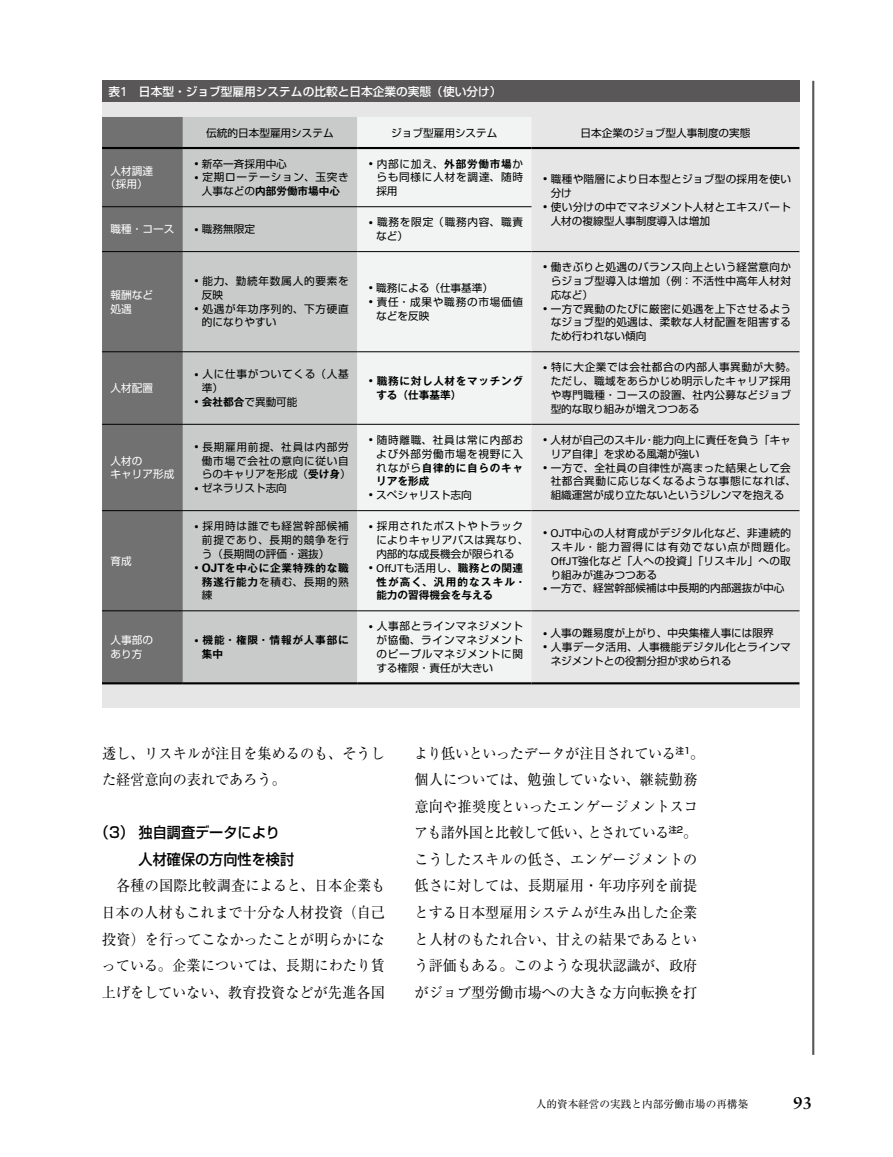
<style>
.page{position:relative;width:893px;height:1157px;background:#fff}
.page>*{position:absolute;margin:0;border:0;box-sizing:border-box;transform-origin:0 0}
.t1{font:700 16.95px "Sabon LT Std";color:#000}
.t2{font:14.85px/26.5px "Ryumin Pr 6 N";color:#000;scale:.95 1}
.t3{font:500 14.85px/26.5px "Shin Go Pr 6 N";color:#000;scale:.95 1}
.t4{font:500 11.7px "Shin Go Pr 6 N";color:#fff}
.t5{font:10.65px/13.8px "Shin Go Pr 6 N";letter-spacing:.03em;color:#000}
.t6{font:10.65px/13.8px "Shin Go Pr 6 N";color:#000}
.t7{font:10.65px/13.8px "Shin Go Pr 6 N";letter-spacing:.065em;color:#000}
.t8{font:700 10.65px/13.8px "Gothic MB101 Pr 6 N De";letter-spacing:.06em;color:#000}
.t9{font:10.65px/13.8px "Shin Go Pr 6 N";letter-spacing:.07em;color:#000}
.t10{font:10.65px/13.8px "Shin Go Pr 6 N";color:#fff}
.t11{font:700 10.65px/13.8px "Gothic MB101 Pr 6 N De";letter-spacing:.025em;color:#000}
.t12{font:10.65px "Ryumin Pr 6 N";color:#000}
.t13{font:10.65px/13.8px "Shin Go Pr 6 N";letter-spacing:.075em;color:#000}
.t14{font:700 10.65px "Gothic MB101 Pr 6 N De";color:#000}
.s1{font-family:"Univers LT Std";font-weight:400;font-size:12.9px}
.s2{font-family:"Gothic MB101 Pr 6 N De";font-weight:700}
.s3{font-family:"Shin Go Pr 6 N";font-weight:400}
.s4{font-family:"Univers LT Std";font-size:11.7px}
.s5{font-family:"Univers LT Std";font-weight:400}
.s6{font-family:"Univers LT Std"}
</style>
<div class="page">
<hr style="left:812px;top:81px;width:2px;height:973px;background:#595757">
<div style="left:102px;top:81px;width:697px;height:21px;background:#595757"></div>
<div style="left:102px;top:102px;width:697px;height:605px;background:#e6e6e6"></div>
<div style="left:102px;top:117px;width:81px;height:565px;background:#727171"></div>
<div style="left:183px;top:117px;width:174px;height:565px;background:#c9caca"></div>
<div style="left:357px;top:117px;width:174px;height:565px;background:#f2f3f3"></div>
<hr style="left:102px;top:206px;width:81px;height:1px;background:#000">
<hr style="left:183px;top:206px;width:174px;height:1px;background:#000">
<hr style="left:357px;top:206px;width:174px;height:1px;background:#000">
<hr style="left:102px;top:251px;width:81px;height:1px;background:#000">
<hr style="left:183px;top:251px;width:174px;height:1px;background:#000">
<hr style="left:357px;top:251px;width:174px;height:1px;background:#000">
<hr style="left:531px;top:251px;width:268px;height:1px;background:#000">
<hr style="left:102px;top:351px;width:81px;height:1px;background:#000">
<hr style="left:183px;top:351px;width:174px;height:1px;background:#000">
<hr style="left:357px;top:351px;width:174px;height:1px;background:#000">
<hr style="left:531px;top:351px;width:268px;height:1px;background:#000">
<hr style="left:102px;top:424px;width:81px;height:1px;background:#000">
<hr style="left:183px;top:424px;width:174px;height:1px;background:#000">
<hr style="left:357px;top:424px;width:174px;height:1px;background:#000">
<hr style="left:531px;top:424px;width:268px;height:1px;background:#000">
<hr style="left:102px;top:510px;width:81px;height:1px;background:#000">
<hr style="left:183px;top:510px;width:174px;height:1px;background:#000">
<hr style="left:357px;top:510px;width:174px;height:1px;background:#000">
<hr style="left:531px;top:510px;width:268px;height:1px;background:#000">
<hr style="left:102px;top:610px;width:81px;height:1px;background:#000">
<hr style="left:183px;top:610px;width:174px;height:1px;background:#000">
<hr style="left:357px;top:610px;width:174px;height:1px;background:#000">
<hr style="left:531px;top:610px;width:268px;height:1px;background:#000">
<hr style="left:102px;top:147px;width:81px;height:2px;background:#000">
<hr style="left:183px;top:147px;width:174px;height:2px;background:#000">
<hr style="left:357px;top:147px;width:174px;height:2px;background:#000">
<hr style="left:531px;top:147px;width:268px;height:2px;background:#000">
<hr style="left:102px;top:682px;width:81px;height:2px;background:#000">
<hr style="left:183px;top:682px;width:174px;height:2px;background:#000">
<hr style="left:357px;top:682px;width:174px;height:2px;background:#000">
<hr style="left:531px;top:682px;width:268px;height:2px;background:#000">
<p class="t4" style="left:108px;top:82px;width:395px">表<span class="s1">1</span>　日本型・ジョブ型雇用システムの比較と日本企業の実態（使い分け）</p>
<p class="t6" style="left:206px;top:125px;width:129px">伝統的日本型雇用システム</p>
<p class="t6" style="left:391px;top:125px;width:108px">ジョブ型雇用システム</p>
<p class="t6" style="left:580px;top:125px;width:172px">日本企業のジョブ型人事制度の実態</p>
<p class="t10" style="left:105px;top:163px;width:49px;text-align:center">人材調達（採用）</p>
<p class="t5" style="left:376px;top:156px;width:148px;text-align:justify;text-indent:-7px"><sup>●</sup> 内部に加え、<span class="s2">外部労働市場</span>からも同様に人材を調達、随時採用</p>
<p class="t6" style="left:195px;top:156px;width:94px"><sup>●</sup> 新卒一斉採用中心</p>
<p class="t9" style="left:195px;top:170px;width:155px"><sup>●</sup> 定期ローテーション、玉突き</p>
<p class="t14" style="left:202px;top:182px;width:140px"><span class="s3">人事などの</span>内部労働市場中心</p>
<p class="t5" style="left:551px;top:171px;width:242px;text-indent:-7px"><sup>●</sup> 職種や階層により日本型とジョブ型の採用を使い分け</p>
<p class="t5" style="left:551px;top:199px;width:242px;text-indent:-7px"><sup>●</sup> 使い分けの中でマネジメント人材とエキスパート人材の複線型人事制度導入は増加</p>
<p class="t10" style="left:111px;top:221px;width:65px">職種・コース</p>
<p class="t5" style="left:195px;top:221px;width:62px"><sup>●</sup> 職務無限定</p>
<p class="t13" style="left:376px;top:215px;width:148px;text-indent:-7px"><sup>●</sup> 職務を限定（職務内容、職責など）</p>
<p class="t10" style="left:111px;top:287px;width:44px">報酬など処遇</p>
<p class="t10" style="left:111px;top:380px;width:44px">人材配置</p>
<p class="t10" style="left:111px;top:453px;width:65px">人材の<br>キャリア形成</p>
<p class="t10" style="left:111px;top:553px;width:23px">育成</p>
<p class="t9" style="left:202px;top:273px;width:148px;text-indent:-7px"><sup>●</sup> 能力、勤続年数属人的要素を反映</p>
<p class="t7" style="left:202px;top:301px;width:148px;text-indent:-7px"><sup>●</sup> 処遇が年功序列的、下方硬直的になりやすい</p>
<p class="t9" style="left:202px;top:366px;width:148px;text-indent:-7px"><sup>●</sup> 人に仕事がついてくる（人基準）</p>
<p class="t5" style="left:195px;top:394px;width:104px"><sup>●</sup> <span class="s2">会社都合</span>で異動可能</p>
<p class="t7" style="left:202px;top:439px;width:150px;text-indent:-7px"><sup>●</sup> 長期雇用前提、社員は内部労働市場で会社の意向に従い自らのキャリアを形成（<span class="s2">受け身</span>）</p>
<p class="t6" style="left:195px;top:480px;width:94px"><sup>●</sup> ゼネラリスト志向</p>
<p class="t5" style="left:202px;top:518px;width:148px;text-align:justify;text-indent:-7px"><sup>●</sup> 採用時は誰でも経営幹部候補前提であり、長期的競争を行う（長期間の評価・選抜）</p>
<p class="t8" style="left:195px;top:560px;width:155px"><sup>●</sup> <span class="s4">OJT</span>を中心に企業特殊的な職</p>
<p class="t5" style="left:202px;top:574px;width:148px"><span class="s2">務遂行能力</span>を積む、長期的熟練</p>
<p class="t10" style="left:111px;top:632px;width:44px">人事部のあり方</p>
<p class="t8" style="left:202px;top:633px;width:148px;text-indent:-7px"><sup>●</sup> 機能・権限・情報が人事部に集中</p>
<p class="t6" style="left:369px;top:280px;width:125px"><sup>●</sup> 職務による（仕事基準）</p>
<p class="t7" style="left:376px;top:294px;width:148px;text-indent:-7px"><sup>●</sup> 責任・成果や職務の市場価値などを反映</p>
<p class="t8" style="left:376px;top:374px;width:148px;text-indent:-7px"><sup>●</sup> 職務に対し人材をマッチングする（仕事基準）</p>
<p class="t7" style="left:369px;top:432px;width:155px;text-align:right"><sup>●</sup> 随時離職、社員は常に内部および外部労働市場を視野に入</p>
<p class="t8" style="left:376px;top:460px;width:148px"><span class="s3">れながら</span>自律的に自らのキャリアを形成</p>
<p class="t6" style="left:369px;top:487px;width:104px"><sup>●</sup> スペシャリスト志向</p>
<p class="t5" style="left:376px;top:518px;width:154px;text-indent:-7px"><sup>●</sup> 採用されたポストやトラックによりキャリアパスは異なり、内部的な成長機会が限られる</p>
<p class="t11" style="left:376px;top:560px;width:151px;text-indent:-7px"><sup>●</sup> <span class="s5">OffJT</span><span class="s3">も活用し、</span>職務との関連性が高く、汎用的なスキル・能力の習得機会を与える</p>
<p class="t5" style="left:551px;top:259px;width:242px;text-align:justify;text-indent:-7px"><sup>●</sup> 働きぶりと処遇のバランス向上という経営意向からジョブ型導入は増加（例：不活性中高年人材対応など）</p>
<p class="t5" style="left:551px;top:301px;width:242px;text-align:justify;text-indent:-7px"><sup>●</sup> 一方で異動のたびに厳密に処遇を上下させるようなジョブ型的処遇は、柔軟な人材配置を阻害するため行われない傾向</p>
<p class="t5" style="left:551px;top:359px;width:247px;text-indent:-7px"><sup>●</sup> 特に大企業では会社都合の内部人事異動が大勢。ただし、職域をあらかじめ明示したキャリア採用や専門職種・コースの設置、社内公募などジョブ型的な取り組みが増えつつある</p>
<p class="t6" style="left:551px;top:432px;width:242px;text-indent:-7px"><sup>●</sup> 人材が自己のスキル・能力向上に責任を負う「キャリア自律」を求める風潮が強い</p>
<p class="t5" style="left:551px;top:460px;width:247px;text-indent:-7px"><sup>●</sup> 一方で、全社員の自律性が高まった結果として会社都合異動に応じなくなるような事態になれば、組織運営が成り立たないというジレンマを抱える</p>
<p class="t5" style="left:551px;top:525px;width:247px;text-indent:-7px"><sup>●</sup> <span class="s6">OJT</span>中心の人材育成がデジタル化など、非連続的スキル・能力習得には有効でない点が問題化。<br><span class="s6">OffJT</span>強化など「人への投資」「リスキル」への取り組みが進みつつある</p>
<p class="t6" style="left:544px;top:580px;width:242px"><sup>●</sup> 一方で、経営幹部候補は中長期的内部選抜が中心</p>
<p class="t5" style="left:376px;top:618px;width:148px;text-align:justify;text-indent:-7px"><sup>●</sup> 人事部とラインマネジメントが協働、ラインマネジメントのピープルマネジメントに関する権限・責任が大きい</p>
<p class="t6" style="left:544px;top:625px;width:232px"><sup>●</sup> 人事の難易度が上がり、中央集権人事には限界</p>
<p class="t5" style="left:551px;top:639px;width:242px;text-indent:-7px"><sup>●</sup> 人事データ活用、人事機能デジタル化とラインマネジメントとの役割分担が求められる</p>
<h2 class="t2" style="left:102px;top:739px;width:299px">透し、リスキルが注目を集めるのも、そうした経営意向の表れであろう。</h2>
<h2 class="t3" style="left:139px;top:818px;width:165px;text-indent:-44px">（3） 独自調査データにより人材確保の方向性を検討</h2>
<h2 class="t2" style="left:102px;top:872px;width:300px;text-align:justify;text-indent:15px">各種の国際比較調査によると、日本企業も日本の人材もこれまで十分な人材投資（自己投資）を行ってこなかったことが明らかになっている。企業については、長期にわたり賃上げをしていない、教育投資などが先進各国</h2>
<p class="t2" style="left:414px;top:739px;width:307px">より低いといったデータが注目されている<sup>注1</sup>。個人については、勉強していない、継続勤務意向や推奨度といったエンゲージメントスコアも諸外国と比較して低い、とされている<sup>注2</sup>。こうしたスキルの低さ、エンゲージメントの低さに対しては、長期雇用・年功序列を前提とする日本型雇用システムが生み出した企業と人材のもたれ合い、甘えの結果であるという評価もある。このような現状認識が、政府がジョブ型労働市場への大きな方向転換を打</p>
<p class="t12" style="left:536px;top:1095px;width:214px">人的資本経営の実践と内部労働市場の再構築</p>
<h1 class="t1" style="left:793px;top:1093px;width:20px">93</h1>
</div>
